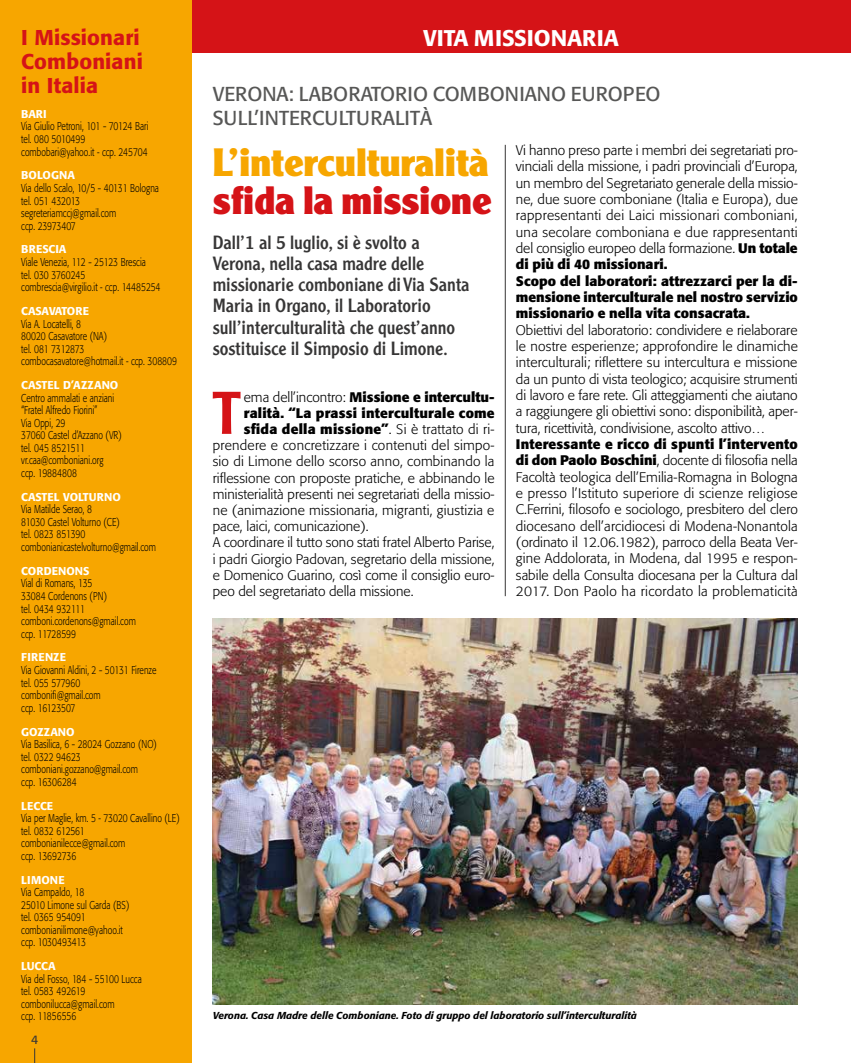
<style>
.page{position:relative;width:851px;height:1063px;background:#fff}
.page>*{position:absolute;margin:0;border:0;box-sizing:border-box;transform-origin:0 0}
.t1{font:500 58.88px "Clearface Gothic LH";color:#d51317}
.t2{font:900 38.75px "Clearface Gothic LH";letter-spacing:.005em;color:#f7a600}
.t3{font:900 38.75px "Clearface Gothic LH";letter-spacing:.005em;color:#d51317}
.t4{font:500 22.5px "Formata";color:#fff}
.t5{font:500 21.25px/23.8px "Formata";letter-spacing:.005em;color:#d51317}
.t6{font:20px/23.8px "Formata";color:#575756}
.t7{font:18.75px/21.2px "Clearface Gothic LH";color:#373636}
.t8{font:300 13.75px/16.4px "Formata";color:#000;text-align:justify}
.t9{font:700 13.75px "Formata";letter-spacing:.015em;color:#000}
.t10{font:300 13.75px "Formata";letter-spacing:.02em;color:#000}
.t11{font:12.25px "Formata";color:#373636}
.t12{font:300 11.25px/12.5px "Formata";letter-spacing:.005em;color:#000;scale:.75 1}
.t13{font:500 11.25px "Formata";letter-spacing:.005em;color:#fff}
.t14{font:500 11.25px "Formata";letter-spacing:-.015em;color:#fff}
.t15{font:italic 500 10px "Formata";color:#000}
.s1{font-weight:700}
.s2{font-weight:300}
</style>
<div class="page">
<div style="left:0;top:0;width:850px;height:53px;background:#d51317"></div>
<hr style="left:850px;top:0;width:1px;height:53px;background:#d51317">
<div style="left:0;top:0;width:191px;height:1063px;background:#f7a600"></div>
<svg style="left:34px;top:1048px;width:1px;height:15px"></svg>
<hr style="left:505px;top:145px;width:1px;height:451px;background:#373636">
<img style="left:213px;top:619px;width:584px;height:385px">
<h3 class="t5" style="left:21px;top:26px;width:123px">I Missionari<br>Comboniani in Italia</h3>
<p class="t13" style="left:21px;top:107px;width:27px">BARI</p>
<p class="t12" style="left:21px;top:120px;width:171px">Via Giulio Petroni, 101 - 70124 Bari tel. 080 5010499 combobari@yahoo.it - ccp. 245704</p>
<p class="t13" style="left:21px;top:169px;width:55px">BOLOGNA</p>
<p class="t12" style="left:21px;top:182px;width:185px">Via dello Scalo, 10/5 - 40131 Bologna tel. 051 432013 segreteriamccj@gmail.com<br>ccp. 23973407</p>
<p class="t13" style="left:21px;top:243px;width:47px">BRESCIA</p>
<p class="t12" style="left:21px;top:256px;width:187px">Viale Venezia, 112 - 25123 Brescia<br>tel. 030 3760245 combrescia@virgilio.it - ccp. 14485254</p>
<p class="t14" style="left:21px;top:304px;width:69px">CASAVATORE</p>
<p class="t12" style="left:21px;top:317px;width:209px">Via A. Locatelli, 8<br>80020 Casavatore (NA)<br>tel. 081 7312873 combocasavatore@hotmail.it - ccp. 308809</p>
<p class="t13" style="left:21px;top:378px;width:99px">CASTEL D’AZZANO</p>
<p class="t12" style="left:21px;top:392px;width:135px">Centro ammalati e anziani “Fratel Alfredo Fiorini”<br>Via Oppi, 29<br>37060 Castel d’Azzano (VR) tel. 045 8521511 vr.caa@comboniani.org<br>ccp. 19884808</p>
<p class="t13" style="left:21px;top:490px;width:101px">CASTEL VOLTURNO</p>
<p class="t12" style="left:21px;top:503px;width:181px">Via Matilde Serao, 8<br>81030 Castel Volturno (CE)<br>tel. 0823 851390 combonianicastelvolturno@gmail.com</p>
<p class="t13" style="left:21px;top:564px;width:70px">CORDENONS</p>
<p class="t12" style="left:21px;top:577px;width:154px">Vial di Romans, 135<br>33084 Cordenons (PN)<br>tel. 0434 932111 comboni.cordenons@gmail.com ccp. 11728599</p>
<p class="t13" style="left:21px;top:651px;width:46px">FIRENZE</p>
<p class="t12" style="left:21px;top:664px;width:182px">Via Giovanni Aldini, 2 - 50131 Firenze tel. 055 577960 combonifi@gmail.com<br>ccp. 16123507</p>
<p class="t13" style="left:21px;top:725px;width:55px">GOZZANO</p>
<p class="t12" style="left:21px;top:738px;width:182px">Via Basilica, 6 - 28024 Gozzano (NO) tel. 0322 94623 comboniani.gozzano@gmail.com<br>ccp. 16306284</p>
<p class="t13" style="left:21px;top:799px;width:33px">LECCE</p>
<p class="t12" style="left:21px;top:812px;width:213px">Via per Maglie, km. 5 - 73020 Cavallino (LE) tel. 0832 612561 combonianilecce@gmail.com<br>ccp. 13692736</p>
<p class="t13" style="left:21px;top:873px;width:45px">LIMONE</p>
<p class="t12" style="left:21px;top:886px;width:146px">Via Campaldo, 18<br>25010 Limone sul Garda (BS) tel. 0365 954091 combonianilimone@yahoo.it ccp. 1030493413</p>
<p class="t13" style="left:21px;top:959px;width:36px">LUCCA</p>
<p class="t12" style="left:21px;top:973px;width:162px">Via del Fosso, 184 - 55100 Lucca tel. 0583 492619 combonilucca@gmail.com<br>ccp. 11856556</p>
<p class="t11" style="left:31px;top:1032px;width:9px">4</p>
<h3 class="t4" style="left:423px;top:24px;width:197px">VITA MISSIONARIA</h3>
<h3 class="t6" style="left:213px;top:82px;width:449px">VERONA: LABORATORIO COMBONIANO EUROPEO<br>SULL’INTERCULTURALITÀ</h3>
<h2 class="t2" style="left:213px;top:138px;width:277px">L’interculturalità</h2>
<h2 class="t3" style="left:213px;top:177px;width:280px">sfida la missione</h2>
<h3 class="t7" style="left:213px;top:231px;width:258px">Dall’1 al 5 luglio, si è svolto a Verona, nella casa madre delle missionarie comboniane di Via Santa Maria in Organo, il Laboratorio sull’interculturalità che quest’anno sostituisce il Simposio di Limone.</h3>
<p class="t8" style="left:516px;top:142px;width:283px;text-align:left">Vi hanno preso parte i membri dei segretariati pro&shy;vinciali della missione, i padri provinciali d’Europa, un membro del Segretariato generale della missio&shy;ne, due suore comboniane (Italia e Europa), due rappresentanti dei Laici missionari comboniani, una secolare comboniana e due rappresentanti del consiglio europeo della formazione. <span class="s1">Un totale di più di 40 missionari.<br>Scopo del laboratori: attrezzarci per la di&shy;mensione interculturale nel nostro servizio missionario e nella vita consacrata.</span></p>
<p class="t8" style="left:516px;top:322px;width:283px">Obiettivi del laboratorio: condividere e rielaborare le nostre esperienze; approfondire le dinamiche interculturali; riflettere su intercultura e missione da un punto di vista teologico; acquisire strumenti di lavoro e fare rete. Gli atteggiamenti che aiutano a raggiungere gli obiettivi sono: disponibilità, aper&shy;tura, ricettività, condivisione, ascolto attivo…</p>
<p class="t8" style="left:516px;top:436px;width:283px"><span class="s1">Interessante e ricco di spunti l’intervento di don Paolo Boschini</span>, docente di filosofia nella Facoltà teologica dell’Emilia-Romagna in Bologna e presso l’Istituto superiore di scienze religiose C.Ferrini, filosofo e sociologo, presbitero del clero diocesano dell’arcidiocesi di Modena-Nonantola (ordinato il 12.06.1982), parroco della Beata Ver&shy;gine Addolorata, in Modena, dal 1995 e respon&shy;sabile della Consulta diocesana per la Cultura dal 2017. Don Paolo ha ricordato la problematicità</p>
<h1 class="t1" style="left:212px;top:377px;width:30px">T</h1>
<p class="t9" style="left:244px;top:388px;width:252px"><span class="s2">ema dell’incontro:</span> Missione e intercultu-</p>
<p class="t9" style="left:244px;top:404px;width:252px">ralità. “La prassi interculturale come</p>
<p class="t9" style="left:244px;top:420px;width:252px">sfida della missione”<span class="s2">. Si è trattato di ri-</span></p>
<p class="t10" style="left:213px;top:437px;width:283px">prendere e concretizzare i contenuti del simpo-</p>
<p class="t8" style="left:213px;top:453px;width:283px">sio di Limone dello scorso anno, combinando la</p>
<p class="t8" style="left:213px;top:470px;width:283px">riflessione con proposte pratiche, e abbinando le</p>
<p class="t8" style="left:213px;top:486px;width:283px">ministerialità presenti nei segretariati della missio-</p>
<p class="t8" style="left:213px;top:502px;width:283px">ne (animazione missionaria, migranti, giustizia e</p>
<p class="t8" style="left:213px;top:518px;width:157px">pace, laici, comunicazione).</p>
<p class="t8" style="left:213px;top:535px;width:283px">A coordinare il tutto sono stati fratel Alberto Parise,</p>
<p class="t8" style="left:213px;top:551px;width:283px">i padri Giorgio Padovan, segretario della missione,</p>
<p class="t8" style="left:213px;top:567px;width:283px">e Domenico Guarino, così come il consiglio euro-</p>
<p class="t8" style="left:213px;top:583px;width:202px">peo del segretariato della missione.</p>
<p class="t15" style="left:213px;top:1010px;width:425px">Verona. Casa Madre delle Comboniane. Foto di gruppo del laboratorio sull’interculturalità</p>
</div>
